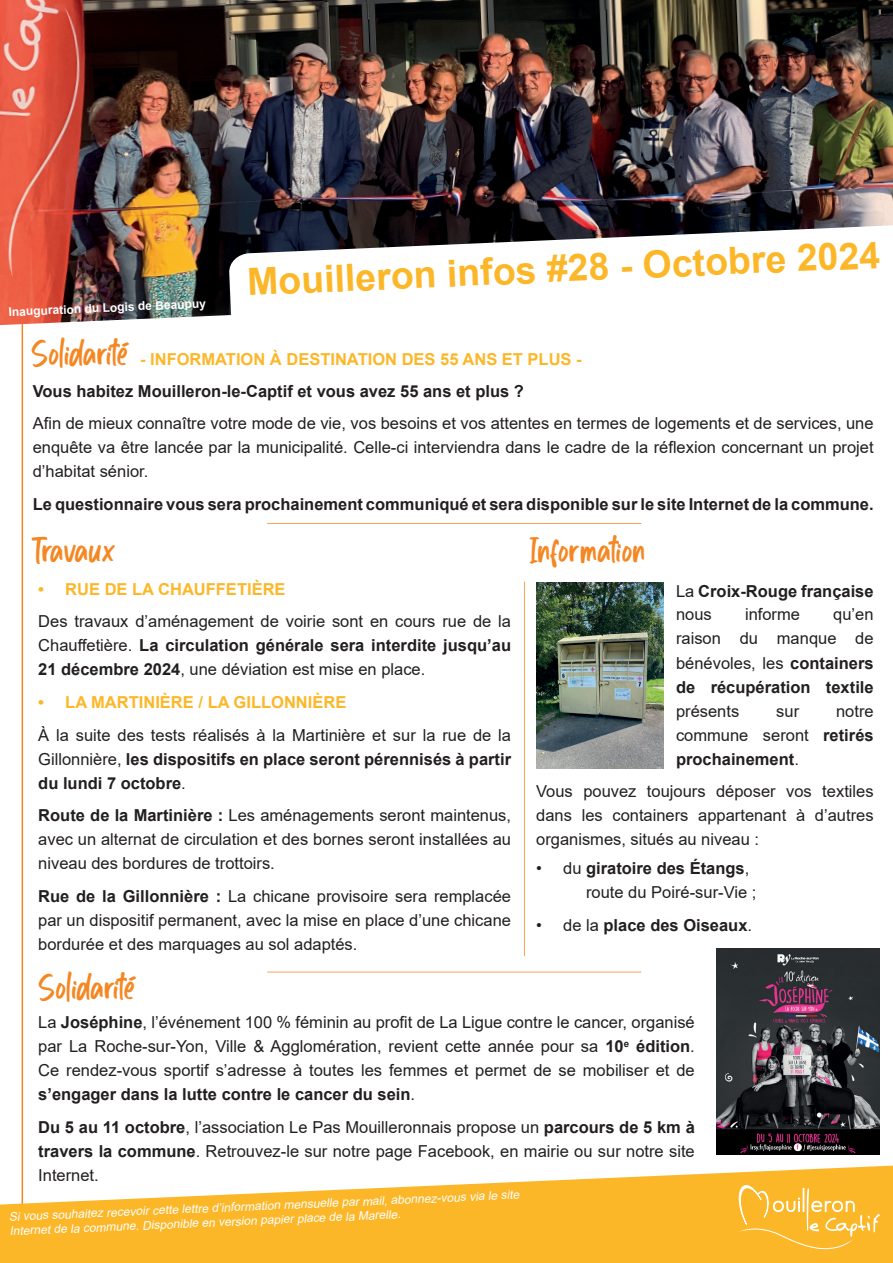
<style>
.page{position:relative;width:893px;height:1263px;background:#fff}
.page>*{position:absolute;margin:0;border:0;box-sizing:border-box;transform-origin:0 0}
.t1{font:700 37.5px "Arial";color:#fcb729}
.t2{font:27px "Watterbite Personal Use";letter-spacing:-.05em;color:#f58723}
.t3{font:27px "Watterbite Personal Use";color:#f58723}
.t4{font:16.5px/24px "Arial";color:#231f20;text-align:justify}
.t5{font:700 16.5px/24px "Arial";color:#231f20}
.t6{font:700 16.5px "Arial";color:#fcb729}
.t7{font:italic 12px/14px "Arial";color:#fff}
.t8{font:700 12px "Arial";color:#fff}
.s1{font-weight:700}
.s2{font-weight:400}
</style>
<div class="page">
<hr style="left:22px;top:311px;width:1px;height:952px;background:#f58723">
<svg style="left:0;top:1165px;width:893px;height:98px;fill:#fcb729"></svg>
<svg style="left:736px;top:1185px;width:143px;height:65px;background:#fcbe40"></svg>
<hr style="left:267px;top:972px;width:374px;height:1px;background:#f8a256">
<hr style="left:267px;top:523px;width:374px;height:1px;background:#f8a256">
<hr style="left:524px;top:582px;width:1px;height:374px;background:#f8a256">
<img style="left:536px;top:583px;width:127px;height:186px">
<img style="left:0;top:0;width:893px;height:325px">
<svg style="left:229px;top:224px;width:664px;height:101px"></svg>
<svg style="left:246px;top:238px;width:647px;height:66px"></svg>
<img style="left:716px;top:948px;width:163px;height:206px">
<p class="t8" style="left:8px;top:304px;width:199px;rotate:-3deg">Inauguration du Logis de Beaupuy</p>
<h1 class="t1" style="left:246px;top:258px;width:635px;rotate:-3deg">Mouilleron infos #28 - Octobre 2024</h1>
<h2 class="t2" style="left:31px;top:331px;width:99px">Solidarité</h2>
<p class="t6" style="left:140px;top:348px;width:443px">- INFORMATION À DESTINATION DES 55 ANS ET PLUS -</p>
<p class="t5" style="left:33px;top:379px;width:493px">Vous habitez Mouilleron-le-Captif et vous avez 55 ans et plus ?</p>
<p class="t4" style="left:33px;top:411px;width:842px">Afin de mieux connaître votre mode de vie, vos besoins et vos attentes en termes de logements et de services, une enquête va être lancée par la municipalité. Celle-ci interviendra dans le cadre de la réflexion concernant un projet d’habitat sénior.</p>
<p class="t5" style="left:33px;top:492px;width:842px">Le questionnaire vous sera prochainement communiqué et sera disponible sur le site Internet de la commune.</p>
<h2 class="t2" style="left:31px;top:529px;width:86px">Travaux</h2>
<p class="t6" style="left:38px;top:577px;width:249px">• RUE DE LA CHAUFFETIÈRE</p>
<p class="t4" style="left:38px;top:609px;width:474px">Des travaux d’aménagement de voirie sont en cours rue de la Chauffetière. <span class="s1">La circulation générale sera interdite jusqu’au 21 décembre 2024</span>, une déviation est mise en place.</p>
<p class="t6" style="left:38px;top:690px;width:310px">• LA MARTINIÈRE / LA GILLONNIÈRE</p>
<p class="t4" style="left:38px;top:723px;width:474px">À la suite des tests réalisés à la Martinière et sur la rue de la Gillonnière, <span class="s1">les dispositifs en place seront pérennisés à partir du lundi 7 octobre</span>.</p>
<p class="t4" style="left:38px;top:803px;width:474px"><span class="s1">Route de la Martinière :</span> Les aménagements seront maintenus, avec un alternat de circulation et des bornes seront installées au niveau des bordures de trottoirs.</p>
<p class="t4" style="left:38px;top:884px;width:474px"><span class="s1">Rue de la Gillonnière :</span> La chicane provisoire sera remplacée par un dispositif permanent, avec la mise en place d’une chicane bordurée et des marquages au sol adaptés.</p>
<h2 class="t3" style="left:529px;top:529px;width:117px">Information</h2>
<p class="t5" style="left:676px;top:579px;width:199px"><span class="s2">La</span> Croix-Rouge française <span class="s2">nous</span></p>
<p class="t4" style="left:745px;top:603px;width:57px">informe</p>
<p class="t4" style="left:676px;top:603px;width:199px;text-indent:157px">qu’en raison du manque de bénévoles, les <span class="s1">containers de récupération textile</span></p>
<p class="t4" style="left:676px;top:699px;width:65px">présents</p>
<p class="t4" style="left:776px;top:699px;width:24px">sur</p>
<p class="t5" style="left:676px;top:699px;width:199px;text-align:justify;text-indent:160px"><span class="s2">notre commune seront</span> retirés prochainement<span class="s2">.</span></p>
<p class="t4" style="left:536px;top:779px;width:339px">Vous pouvez toujours déposer vos textiles dans les containers appartenant à d’autres organismes, situés au niveau :</p>
<p class="t4" style="left:586px;top:856px;width:172px;text-indent:-50px">• du <span class="s1">giratoire des Étangs</span>, route du Poiré-sur-Vie ;</p>
<p class="t5" style="left:536px;top:913px;width:217px"><span class="s2">• de la</span> place des Oiseaux<span class="s2">.</span></p>
<h2 class="t2" style="left:38px;top:966px;width:99px">Solidarité</h2>
<p class="t4" style="left:38px;top:1010px;width:658px">La <span class="s1">Joséphine</span>, l’événement 100 % féminin au profit de La Ligue contre le cancer, organisé par La Roche-sur-Yon, Ville &amp; Agglomération, revient cette année pour sa <span class="s1">10</span><sup>e</sup> <span class="s1">édition</span>.<br>Ce rendez-vous sportif s’adresse à toutes les femmes et permet de se mobiliser et de <span class="s1">s’engager dans la lutte contre le cancer du sein</span>.</p>
<p class="t4" style="left:38px;top:1115px;width:658px"><span class="s1">Du 5 au 11 octobre</span>, l’association Le Pas Mouilleronnais propose un <span class="s1">parcours de 5 km à travers la commune</span>. Retrouvez-le sur notre page Facebook, en mairie ou sur notre site Internet.</p>
<p class="t7" style="left:9px;top:1212px;width:512px;rotate:-3deg">Si vous souhaitez recevoir cette lettre d’information mensuelle par mail, abonnez-vous via le site<br>Internet de la commune. Disponible en version papier place de la Marelle.</p>
</div>
